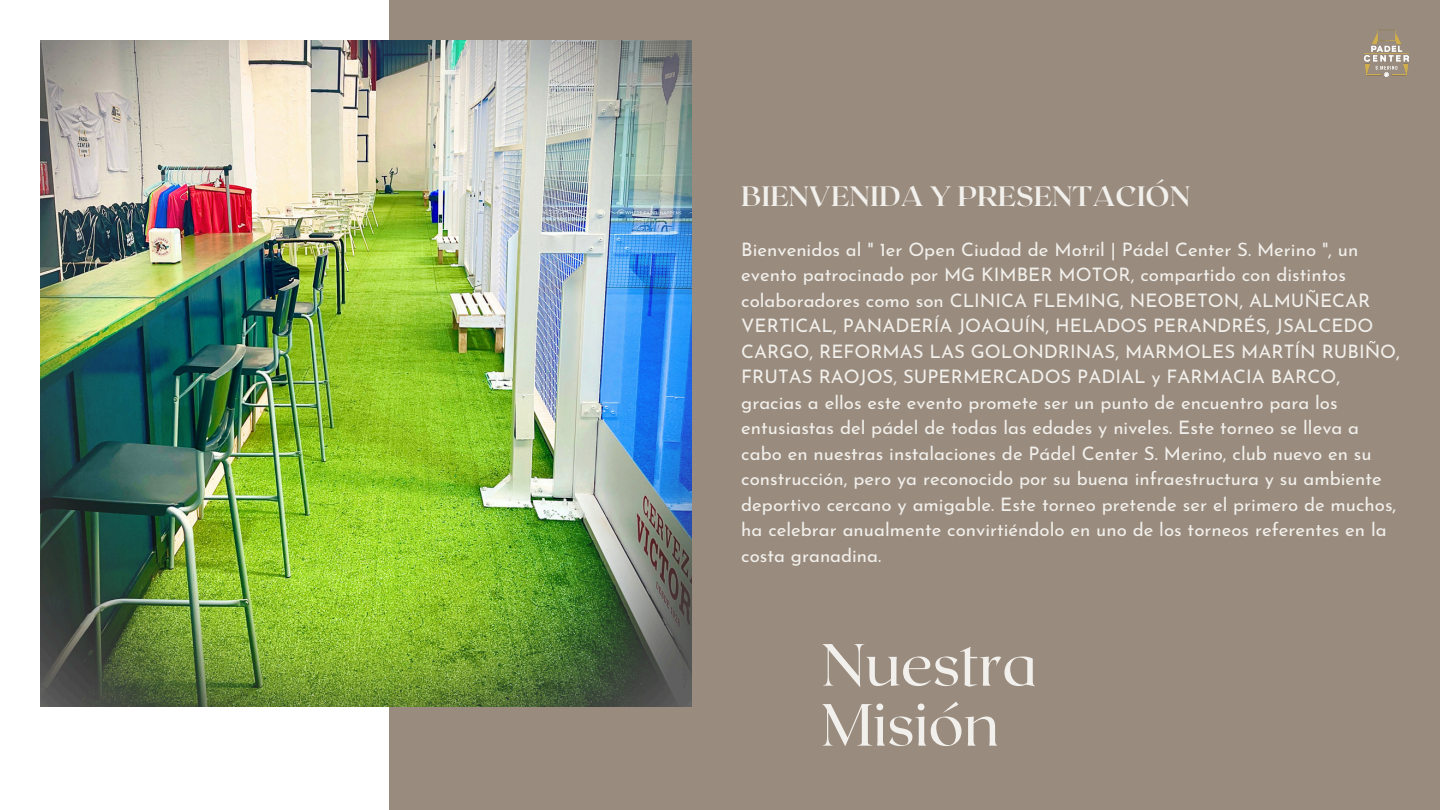
<style>
.page{position:relative;width:1440px;height:810px;background:#fff}
.page>*{position:absolute;margin:0;border:0;box-sizing:border-box;transform-origin:0 0}
.t1{font:59.4px/60px "Roxborough CF";color:#f2f0ec}
.t2{font:700 28px "Roxborough CF";color:#f2f0ec}
.t3{font:18.6px/25.5px "Josefin Sans";color:#f2f0ec}
</style>
<div class="page">
<div style="left:389px;top:0;width:1051px;height:810px;background:#998b7d"></div>
<img style="left:40px;top:40px;width:651px;height:666px">
<img style="left:1363px;top:29px;width:47px;height:48px">
<p class="t2" style="left:741px;top:178px;width:451px">BIENVENIDA Y PRESENTACIÓN</p>
<h1 class="t3" style="left:741px;top:238px;width:660px">Bienvenidos al " 1er Open Ciudad de Motril | Pádel Center S. Merino ", un evento patrocinado por MG KIMBER MOTOR, compartido con distintos colaboradores como son CLINICA FLEMING, NEOBETON, ALMUÑECAR VERTICAL, PANADERÍA JOAQUÍN, HELADOS PERANDRÉS, JSALCEDO CARGO, REFORMAS LAS GOLONDRINAS, MARMOLES MARTÍN RUBIÑO, FRUTAS RAOJOS, SUPERMERCADOS PADIAL y FARMACIA BARCO, gracias a ellos este evento promete ser un punto de encuentro para los entusiastas del pádel de todas las edades y niveles. Este torneo se lleva a cabo en nuestras instalaciones de Pádel Center S. Merino, club nuevo en su construcción, pero ya reconocido por su buena infraestructura y su ambiente deportivo cercano y amigable. Este torneo pretende ser el primero de muchos, ha celebrar anualmente convirtiéndolo en uno de los torneos referentes en la costa granadina.</h1>
<p class="t1" style="left:822px;top:632px;width:217px">Nuestra<br>Misión</p>
</div>
